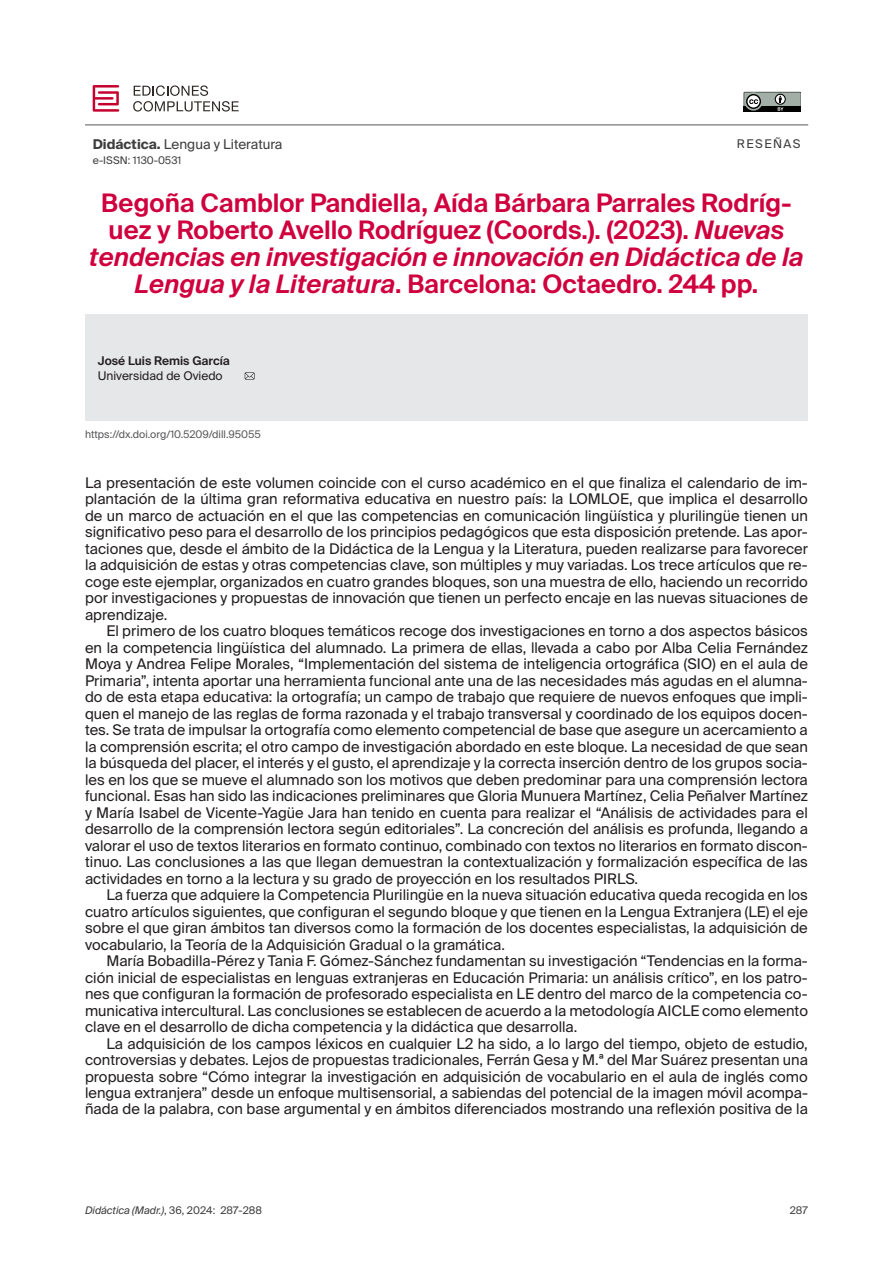
<style>
.page{position:relative;width:893px;height:1263px;background:#fff}
.page>*{position:absolute;margin:0;border:0;box-sizing:border-box;transform-origin:0 0}
.Título_original_ES{font:600 25.5px/27px "Suisse Intl";color:#cf003d;text-align:center}
.Normal_1er_parr{font:14.7px/16.5px "Suisse Intl";color:#231f20;text-align:justify}
.t1{font:13.5px "Suisse Intl";color:#3e3e3f}
.Autor{font:600 12px "Suisse Intl";color:#231f20}
.Autor-2{font:12px "Suisse Intl";color:#231f20}
.t2{font:12px "Suisse Intl";letter-spacing:.12em;color:#3e3e3f}
.Doi_Recibido_Aceptado{font:10.5px "Suisse Intl";color:#57585a}
.t3{font:italic 10.5px "Suisse Intl";color:#3e3e3f}
.t4{font:10.5px "Suisse Intl";color:#3e3e3f}
.s1{font-weight:700}
.s2{font-style:italic}
.s3{font-style:normal}
</style>
<div class="page">
<svg style="left:744px;top:92px;width:56px;height:19px"></svg>
<svg style="left:93px;top:85px;width:26px;height:26px"></svg>
<svg style="left:133px;top:85px;width:106px;height:26px"></svg>
<hr style="left:85px;top:125px;width:723px;height:1px;background:#57585a">
<div style="left:85px;top:315px;width:723px;height:106px;background:#e6e7e9"></div>
<svg style="left:245px;top:372px;width:10px;height:7px"></svg>
<p class="t1" style="left:93px;top:136px;width:191px"><span class="s1">Didáctica.</span> Lengua y Literatura</p>
<p class="t4" style="left:93px;top:154px;width:90px">e-ISSN: 1130-0531</p>
<p class="t2" style="left:737px;top:136px;width:65px">RESEÑAS</p>
<p class="Título_original_ES" style="left:89px;top:189px;width:716px">Begoña Camblor Pandiella, Aída Bárbara Parrales Rodríg&shy;uez y Roberto Avello Rodríguez (Coords.). (2023). <span class="s2">Nuevas tendencias en investigación e innovación en Didáctica de la Lengua y la Literatura</span>. Barcelona: Octaedro. 244 pp.</p>
<p class="Autor" style="left:98px;top:354px;width:134px">José Luis Remis García</p>
<p class="Autor-2" style="left:98px;top:369px;width:126px">Universidad de Oviedo</p>
<p class="Doi_Recibido_Aceptado" style="left:85px;top:428px;width:177px">https://dx.doi.org/10.5209/dill.95055</p>
<p class="Normal_1er_parr" style="left:85px;top:474px;width:724px">La presentación de este volumen coincide con el curso académico en el que finaliza el calendario de im&shy;plantación de la última gran reformativa educativa en nuestro país: la LOMLOE, que implica el desarrollo de un marco de actuación en el que las competencias en comunicación lingüística y plurilingüe tienen un significativo peso para el desarrollo de los principios pedagógicos que esta disposición pretende. Las apor&shy;taciones que, desde el ámbito de la Didáctica de la Lengua y la Literatura, pueden realizarse para favorecer la adquisición de estas y otras competencias clave, son múltiples y muy variadas. Los trece artículos que re&shy;coge este ejemplar, organizados en cuatro grandes bloques, son una muestra de ello, haciendo un recorrido por investigaciones y propuestas de innovación que tienen un perfecto encaje en las nuevas situaciones de aprendizaje.</p>
<p class="Normal_1er_parr" style="left:85px;top:623px;width:724px;text-indent:21px">El primero de los cuatro bloques temáticos recoge dos investigaciones en torno a dos aspectos básicos en la competencia lingüística del alumnado. La primera de ellas, llevada a cabo por Alba Celia Fernández Moya y Andrea Felipe Morales, “Implementación del sistema de inteligencia ortográfica (SIO) en el aula de Primaria”, intenta aportar una herramienta funcional ante una de las necesidades más agudas en el alumna&shy;do de esta etapa educativa: la ortografía; un campo de trabajo que requiere de nuevos enfoques que impli&shy;quen el manejo de las reglas de forma razonada y el trabajo transversal y coordinado de los equipos docen&shy;tes. Se trata de impulsar la ortografía como elemento competencial de base que asegure un acercamiento a la comprensión escrita; el otro campo de investigación abordado en este bloque. La necesidad de que sean la búsqueda del placer, el interés y el gusto, el aprendizaje y la correcta inserción dentro de los grupos socia&shy;les en los que se mueve el alumnado son los motivos que deben predominar para una comprensión lectora funcional. Esas han sido las indicaciones preliminares que Gloria Munuera Martínez, Celia Peñalver Martínez y María Isabel de Vicente-Yagüe Jara han tenido en cuenta para realizar el “Análisis de actividades para el desarrollo de la comprensión lectora según editoriales”. La concreción del análisis es profunda, llegando a valorar el uso de textos literarios en formato continuo, combinado con textos no literarios en formato discon&shy;tinuo. Las conclusiones a las que llegan demuestran la contextualización y formalización específica de las actividades en torno a la lectura y su grado de proyección en los resultados PIRLS.</p>
<p class="Normal_1er_parr" style="left:85px;top:887px;width:724px;text-indent:21px">La fuerza que adquiere la Competencia Plurilingüe en la nueva situación educativa queda recogida en los cuatro artículos siguientes, que configuran el segundo bloque y que tienen en la Lengua Extranjera (LE) el eje sobre el que giran ámbitos tan diversos como la formación de los docentes especialistas, la adquisición de vocabulario, la Teoría de la Adquisición Gradual o la gramática.</p>
<p class="Normal_1er_parr" style="left:85px;top:953px;width:724px;text-indent:21px">María Bobadilla-Pérez y Tania F. Gómez-Sánchez fundamentan su investigación “Tendencias en la forma&shy;ción inicial de especialistas en lenguas extranjeras en Educación Primaria: un análisis crítico”, en los patro&shy;nes que configuran la formación de profesorado especialista en LE dentro del marco de la competencia co&shy;municativa intercultural. Las conclusiones se establecen de acuerdo a la metodología AICLE como elemento clave en el desarrollo de dicha competencia y la didáctica que desarrolla.</p>
<p class="Normal_1er_parr" style="left:85px;top:1035px;width:724px;text-indent:21px">La adquisición de los campos léxicos en cualquier L2 ha sido, a lo largo del tiempo, objeto de estudio, controversias y debates. Lejos de propuestas tradicionales, Ferrán Gesa y M.ª del Mar Suárez presentan una propuesta sobre “Cómo integrar la investigación en adquisición de vocabulario en el aula de inglés como lengua extranjera” desde un enfoque multisensorial, a sabiendas del potencial de la imagen móvil acompa&shy;ñada de la palabra, con base argumental y en ámbitos diferenciados mostrando una reflexión positiva de la</p>
<p class="t3" style="left:85px;top:1204px;width:179px">Didáctica (Madr.)<span class="s3">, 36, 2024: 28</span><span class="s3">7</span><span class="s3">-2</span><span class="s3">88</span></p>
<p class="t4" style="left:790px;top:1204px;width:20px">287</p>
</div>
